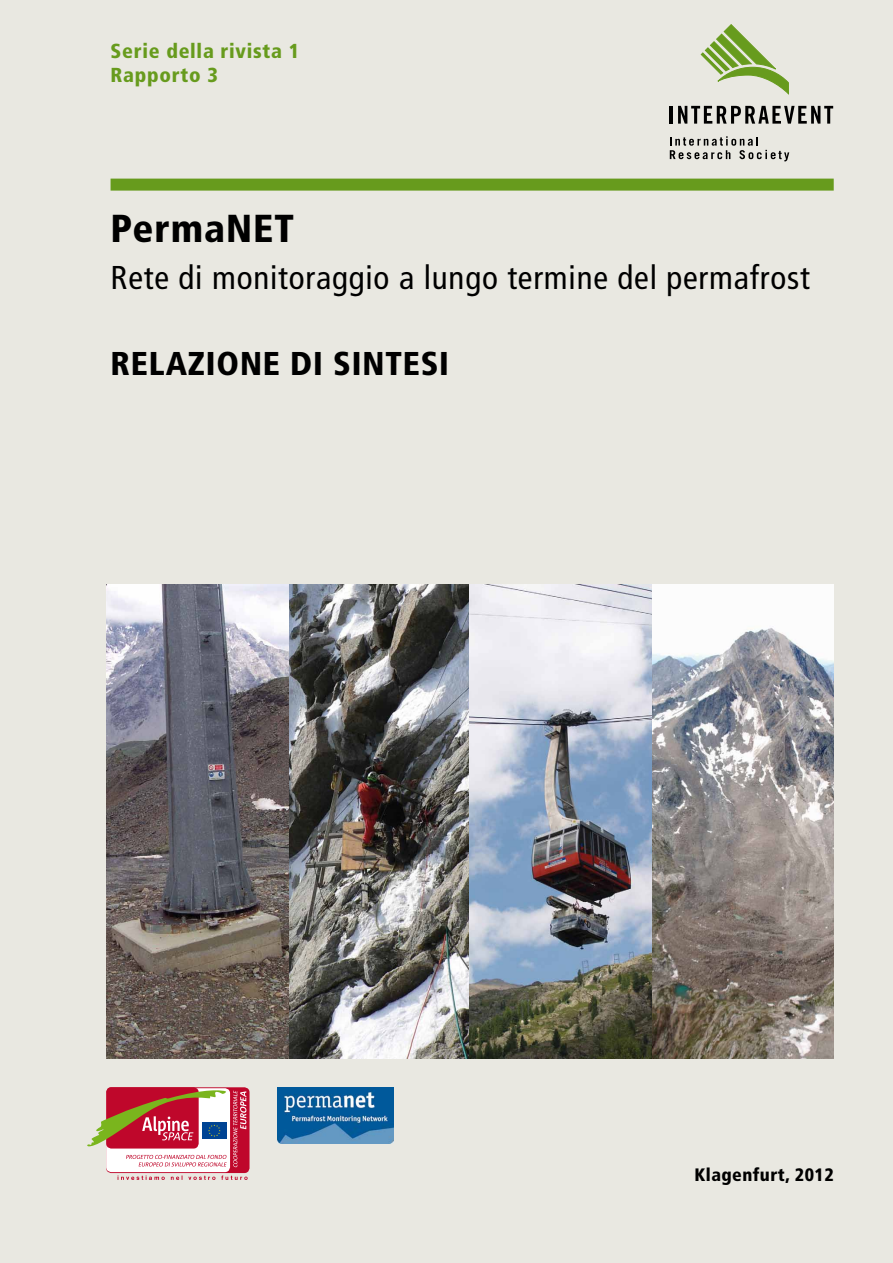
<style>
.page{position:relative;width:893px;height:1263px;background:#e9e8e1}
.page>*{position:absolute;margin:0;border:0;box-sizing:border-box;transform-origin:0 0}
.t1{font:900 condensed 39px "Frutiger LT Pro";letter-spacing:.025em;color:#000}
.t2{font:condensed 33px "Frutiger LT Pro";letter-spacing:.025em;color:#000}
.t3{font:900 condensed 33px "Frutiger LT Pro";letter-spacing:.025em;color:#000}
.t4{font:900 condensed 20.25px/24.3px "Frutiger LT Pro";letter-spacing:.035em;color:#679b1d}
.t5{font:900 condensed 18px "Frutiger LT Pro";letter-spacing:.025em;color:#000}
</style>
<div class="page">
<img style="left:278px;top:1087px;width:116px;height:56px">
<svg style="left:106px;top:1087px;width:144px;height:86px"></svg>
<div style="left:106px;top:1088px;width:124px;height:84px;background:#fff;border-radius:5px"></div>
<div style="left:106px;top:1087px;width:93px;height:61px;background:#bf072b;border-radius:5px"></div>
<svg style="left:87px;top:1088px;width:140px;height:58px"></svg>
<svg style="left:233px;top:1090px;width:13px;height:77px"></svg>
<svg style="left:126px;top:1155px;width:101px;height:11px"></svg>
<svg style="left:118px;top:1175px;width:130px;height:5px"></svg>
<img style="left:106px;top:585px;width:728px;height:474px">
<div style="left:111px;top:179px;width:723px;height:12px;background:#679b1d"></div>
<svg style="left:670px;top:136px;width:119px;height:25px"></svg>
<hr style="left:670px;top:106px;width:3px;height:18px;background:#000">
<svg style="left:678px;top:106px;width:155px;height:18px"></svg>
<svg style="left:701px;top:24px;width:88px;height:71px"></svg>
<p class="t4" style="left:111px;top:38px;width:190px">Serie della rivista 1<br>Rapporto 3</p>
<p class="t1" style="left:111px;top:205px;width:185px">PermaNET</p>
<p class="t2" style="left:111px;top:258px;width:701px">Rete di monitoraggio a lungo termine del permafrost</p>
<p class="t3" style="left:111px;top:344px;width:340px">RELAZIONE DI SINTESI</p>
<p class="t5" style="left:694px;top:1164px;width:141px">Klagenfurt, 2012</p>
</div>
